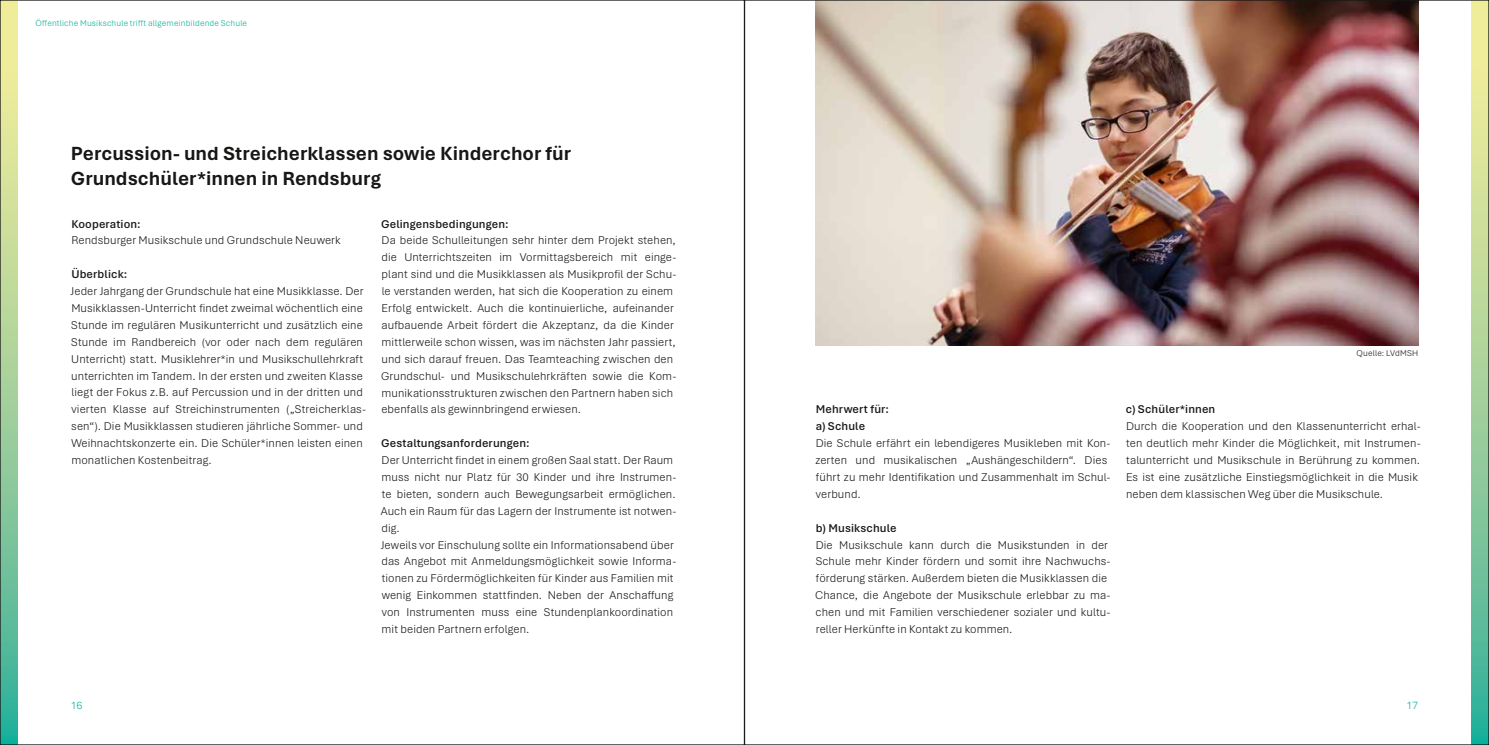
<style>
.page{position:relative;width:1489px;height:745px;background:#fff}
.page>*{position:absolute;margin:0;border:0;box-sizing:border-box;transform-origin:0 0}
.t1{font:700 20px/25.2px "Aptos";color:#181716}
.t2{font:300 11.88px/16.9px "Aptos";letter-spacing:.01em;color:#181716}
.t3{font:600 11.88px/16.9px "Aptos";letter-spacing:.01em;color:#181716}
.t4{font:300 11.25px "Aptos";color:#01af9a}
.t5{font:300 8.75px "Aptos";letter-spacing:.02em;color:#01af9a}
.t6{font:300 8.75px "Aptos";letter-spacing:.02em;color:#181716}
</style>
<div class="page">
<svg style="left:1471px;top:2px;width:15px;height:740px;background:#a1d19b"></svg>
<svg style="left:2px;top:2px;width:16px;height:740px;background:#a2d19b"></svg>
<img style="left:815px;top:2px;width:603px;height:343px">
<p class="t5" style="left:35px;top:17px;width:213px">Öffentliche Musikschule trifft allgemeinbildende Schule</p>
<h1 class="t1" style="left:71px;top:140px;width:502px">Percussion- und Streicherklassen sowie Kinderchor für<br>Grundschüler*innen in Rendsburg</h1>
<p class="t3" style="left:71px;top:214px;width:71px">Kooperation:</p>
<p class="t2" style="left:71px;top:231px;width:271px">Rendsburger Musikschule und Grundschule Neuwerk</p>
<p class="t3" style="left:71px;top:265px;width:58px">Überblick:</p>
<p class="t2" style="left:71px;top:282px;width:297px">Jeder Jahrgang der Grundschule hat eine Musikklasse. Der Musikklassen-Unterricht findet zweimal wöchentlich eine Stunde im regulären Musikunterricht und zusätzlich eine Stunde im Randbereich (vor oder nach dem regulären Unterricht) statt. Musiklehrer*in und Musikschullehrkraft unterrichten im Tandem. In der ersten und zweiten Klasse liegt der Fokus z.B. auf Percussion und in der dritten und vierten Klasse auf Streichinstrumenten („Streicherklas&shy;sen“). Die Musikklassen studieren jährliche Sommer- und Weihnachtskonzerte ein. Die Schüler*innen leisten einen monatlichen Kostenbeitrag.</p>
<p class="t3" style="left:381px;top:214px;width:129px">Gelingensbedingungen:</p>
<p class="t2" style="left:381px;top:231px;width:297px">Da beide Schulleitungen sehr hinter dem Projekt stehen, die Unterrichtszeiten im Vormittagsbereich mit einge&shy;plant sind und die Musikklassen als Musikprofil der Schu&shy;le verstanden werden, hat sich die Kooperation zu einem Erfolg entwickelt. Auch die kontinuierliche, aufeinander aufbauende Arbeit fördert die Akzeptanz, da die Kinder mittlerweile schon wissen, was im nächsten Jahr passiert, und sich darauf freuen. Das Teamteaching zwischen den Grundschul- und Musikschulehrkräften sowie die Kom&shy;munikationsstrukturen zwischen den Partnern haben sich ebenfalls als gewinnbringend erwiesen.</p>
<p class="t3" style="left:381px;top:434px;width:150px">Gestaltungsanforderungen:</p>
<p class="t2" style="left:381px;top:451px;width:297px">Der Unterricht findet in einem großen Saal statt. Der Raum muss nicht nur Platz für 30 Kinder und ihre Instrumen&shy;te bieten, sondern auch Bewegungsarbeit ermöglichen.<br>Auch ein Raum für das Lagern der Instrumente ist notwen&shy;dig.<br>Jeweils vor Einschulung sollte ein Informationsabend über das Angebot mit Anmeldungsmöglichkeit sowie Informa&shy;tionen zu Fördermöglichkeiten für Kinder aus Familien mit wenig Einkommen stattfinden. Neben der Anschaffung von Instrumenten muss eine Stundenplankoordination mit beiden Partnern erfolgen.</p>
<p class="t6" style="left:1356px;top:347px;width:63px">Quelle: LVdMSH</p>
<p class="t3" style="left:815px;top:400px;width:75px">Mehrwert für: a) Schule</p>
<p class="t2" style="left:815px;top:434px;width:297px">Die Schule erfährt ein lebendigeres Musikleben mit Kon&shy;zerten und musikalischen „Aushängeschildern“. Dies führt zu mehr Identifikation und Zusammenhalt im Schul&shy;verbund.</p>
<p class="t3" style="left:816px;top:518px;width:82px">b) Musikschule</p>
<p class="t2" style="left:815px;top:535px;width:297px">Die Musikschule kann durch die Musikstunden in der Schule mehr Kinder fördern und somit ihre Nachwuchs&shy;förderung stärken. Außerdem bieten die Musikklassen die Chance, die Angebote der Musikschule erlebbar zu ma&shy;chen und mit Familien verschiedener sozialer und kultu&shy;reller Herkünfte in Kontakt zu kommen.</p>
<p class="t3" style="left:1125px;top:400px;width:91px">c) Schüler*innen</p>
<p class="t2" style="left:1125px;top:417px;width:296px">Durch die Kooperation und den Klassenunterricht erhal&shy;ten deutlich mehr Kinder die Möglichkeit, mit Instrumen&shy;talunterricht und Musikschule in Berührung zu kommen.<br>Es ist eine zusätzliche Einstiegsmöglichkeit in die Musik neben dem klassischen Weg über die Musikschule.</p>
<p class="t4" style="left:71px;top:697px;width:13px">16</p>
<p class="t4" style="left:1406px;top:697px;width:13px">17</p>
</div>
